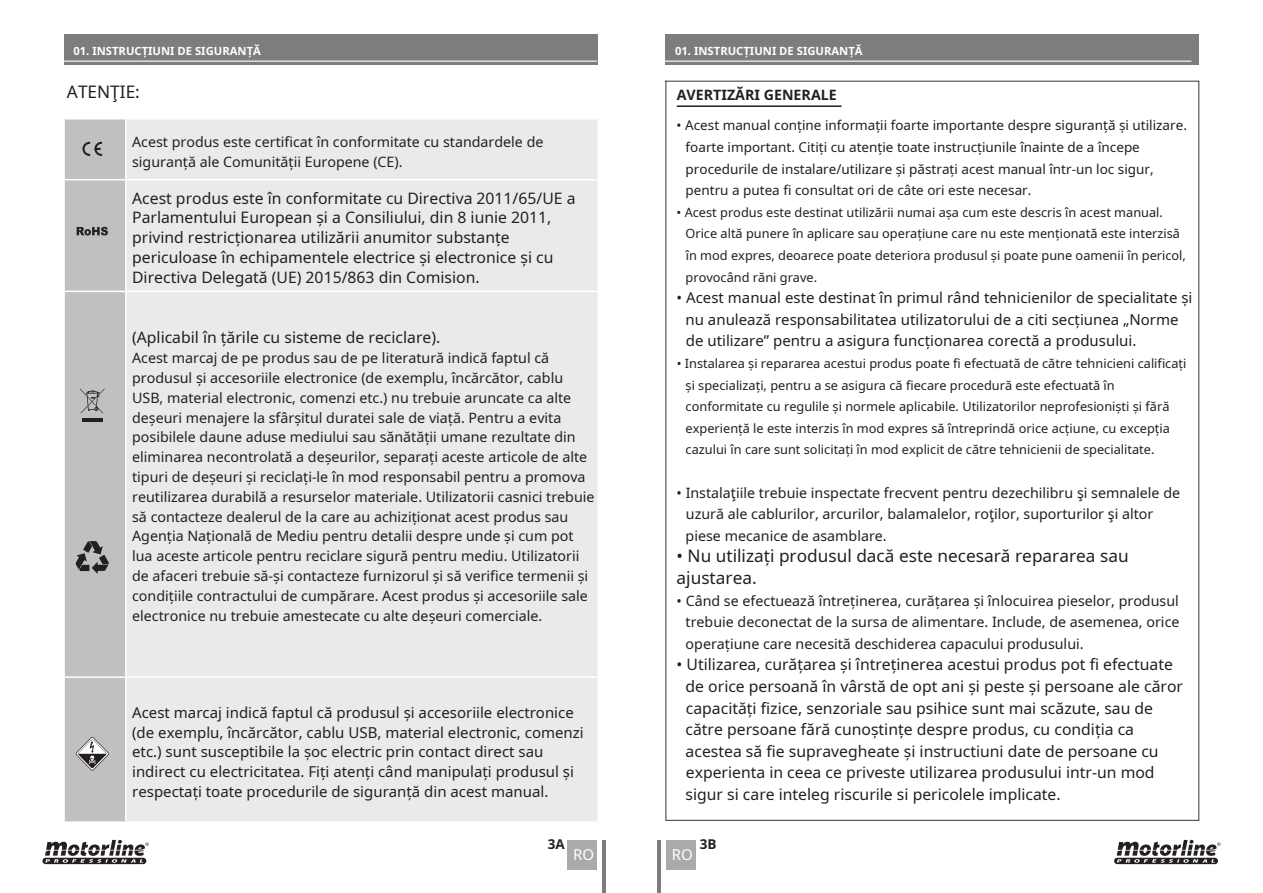
<style>
.page{position:relative;width:1263px;height:893px;background:#fff}
.page>*{position:absolute;margin:0;border:0;box-sizing:border-box;transform-origin:0 0}
.t1{font:17.25px/21.6px "Noto Sans";color:#241f1f}
.t2{font:15.75px/21.6px "Noto Sans";color:#241f1f}
.t3{font:15px/19.8px "Noto Sans";color:#241f1f}
.t4{font:15px "Noto Sans";color:#fff}
.t5{font:14.25px/19.8px "Noto Sans";color:#241f1f}
.t6{font:700 14.25px "Noto Sans";color:#241f1f}
.t7{font:13.5px/21.6px "Noto Sans";color:#241f1f}
.t8{font:700 13.5px "Noto Sans";color:#241f1f}
.t9{font:12.75px/21.6px "Noto Sans";color:#241f1f}
.t10{font:700 11.25px "Noto Sans";color:#fff}
</style>
<div class="page">
<div style="left:64px;top:35px;width:533px;height:30px;background:#7d7c7e"></div>
<div style="left:665px;top:35px;width:534px;height:30px;background:#7d7c7e"></div>
<hr style="left:657px;top:61px;width:534px;height:1px;background:#fff">
<hr style="left:43px;top:61px;width:554px;height:1px;background:#fff">
<div style="left:666px;top:840px;width:30px;height:29px;background:#aaaaac"></div>
<div style="left:567px;top:840px;width:30px;height:29px;background:#aaaaac"></div>
<hr style="left:603px;top:840px;width:3px;height:53px;background:#7d7c7e">
<hr style="left:657px;top:840px;width:3px;height:53px;background:#7d7c7e">
<svg style="left:1114px;top:840px;width:106px;height:24px"></svg>
<svg style="left:43px;top:840px;width:106px;height:24px"></svg>
<div style="left:127px;top:120px;width:470px;height:171px;background:#ebeaea"></div>
<div style="left:127px;top:292px;width:470px;height:529px;background:#ebeaea"></div>
<hr style="left:126px;top:179px;width:471px;height:1px;background:#fff">
<hr style="left:126px;top:676px;width:471px;height:2px;background:#fff">
<svg style="left:64px;top:119px;width:62px;height:703px;background:#bebdbf"></svg>
<hr style="left:677px;top:105px;width:164px;height:2px;background:#241f1f">
<p class="t10" style="left:73px;top:43px;width:189px">01. INSTRUCȚIUNI DE SIGURANȚĂ</p>
<p class="t10" style="left:675px;top:43px;width:189px">01. INSTRUCȚIUNI DE SIGURANȚĂ</p>
<p class="t1" style="left:67px;top:80px;width:74px">ATENŢIE:</p>
<p class="t6" style="left:677px;top:85px;width:162px">AVERTIZĂRI GENERALE</p>
<p class="t7" style="left:685px;top:114px;width:503px;text-indent:-9px">• Acest manual conține informații foarte importante despre siguranță și utilizare. foarte important. Citiți cu atenție toate instrucțiunile înainte de a începe procedurile de instalare/utilizare și păstrați acest manual într-un loc sigur, pentru a putea fi consultat ori de câte ori este necesar.</p>
<p class="t9" style="left:685px;top:201px;width:502px;text-indent:-9px">• Acest produs este destinat utilizării numai așa cum este descris în acest manual.<br>Orice altă punere în aplicare sau operațiune care nu este menționată este interzisă în mod expres, deoarece poate deteriora produsul și poate pune oamenii în pericol, provocând răni grave.</p>
<p class="t3" style="left:685px;top:286px;width:508px;line-height:21.6px;text-indent:-9px">• Acest manual este destinat în primul rând tehnicienilor de specialitate și nu anulează responsabilitatea utilizatorului de a citi secțiunea „Norme de utilizare” pentru a asigura funcționarea corectă a produsului.</p>
<p class="t9" style="left:686px;top:352px;width:502px;text-indent:-9px">• Instalarea și repararea acestui produs poate fi efectuată de către tehnicieni calificați și specializați, pentru a se asigura că fiecare procedură este efectuată în conformitate cu regulile și normele aplicabile. Utilizatorilor neprofesioniști și fără experiență le este interzis în mod expres să întreprindă orice acțiune, cu excepția cazului în care sunt solicitați în mod explicit de către tehnicienii de specialitate.</p>
<p class="t5" style="left:686px;top:481px;width:496px;line-height:21.6px;text-indent:-9px">• Instalaţiile trebuie inspectate frecvent pentru dezechilibru şi semnalele de uzură ale cablurilor, arcurilor, balamalelor, roţilor, suporturilor şi altor piese mecanice de asamblare.</p>
<p class="t1" style="left:677px;top:545px;width:454px">• Nu utilizați produsul dacă este necesară repararea sau ajustarea.</p>
<p class="t5" style="left:685px;top:589px;width:495px;line-height:21.6px;text-align:justify;text-indent:-9px">• Când se efectuează întreținerea, curățarea și înlocuirea pieselor, produsul trebuie deconectat de la sursa de alimentare. Include, de asemenea, orice operațiune care necesită deschiderea capacului produsului.</p>
<p class="t2" style="left:685px;top:653px;width:499px;text-indent:-9px">• Utilizarea, curățarea și întreținerea acestui produs pot fi efectuate de orice persoană în vârstă de opt ani și peste și persoane ale căror capacități fizice, senzoriale sau psihice sunt mai scăzute, sau de către persoane fără cunoștințe despre produs, cu condiția ca acestea să fie supravegheate și instructiuni date de persoane cu experienta in ceea ce priveste utilizarea produsului intr-un mod sigur si care inteleg riscurile si pericolele implicate.</p>
<p class="t5" style="left:132px;top:132px;width:413px">Acest produs este certificat în conformitate cu standardele de siguranță ale Comunității Europene (CE).</p>
<p class="t2" style="left:132px;top:188px;width:445px;line-height:19.8px">Acest produs este în conformitate cu Directiva 2011/65/UE a Parlamentului European și a Consiliului, din 8 iunie 2011, privind restricționarea utilizării anumitor substanțe periculoase în echipamentele electrice și electronice și cu Directiva Delegată (UE) 2015/863 din Comision.</p>
<p class="t2" style="left:132px;top:327px;width:310px">(Aplicabil în țările cu sisteme de reciclare).</p>
<p class="t5" style="left:132px;top:348px;width:464px">Acest marcaj de pe produs sau de pe literatură indică faptul că produsul și accesoriile electronice (de exemplu, încărcător, cablu USB, material electronic, comenzi etc.) nu trebuie aruncate ca alte deșeuri menajere la sfârșitul duratei sale de viață. Pentru a evita posibilele daune aduse mediului sau sănătății umane rezultate din eliminarea necontrolată a deșeurilor, separați aceste articole de alte tipuri de deșeuri și reciclați-le în mod responsabil pentru a promova reutilizarea durabilă a resurselor materiale. Utilizatorii casnici trebuie să contacteze dealerul de la care au achiziționat acest produs sau Agenția Națională de Mediu pentru detalii despre unde și cum pot lua aceste articole pentru reciclare sigură pentru mediu. Utilizatorii de afaceri trebuie să-și contacteze furnizorul și să verifice termenii și condițiile contractului de cumpărare. Acest produs și accesoriile sale electronice nu trebuie amestecate cu alte deșeuri comerciale.</p>
<p class="t3" style="left:132px;top:702px;width:453px">Acest marcaj indică faptul că produsul și accesoriile electronice (de exemplu, încărcător, cablu USB, material electronic, comenzi etc.) sunt susceptibile la șoc electric prin contact direct sau indirect cu electricitatea. Fiți atenți când manipulați produsul și respectați toate procedurile de siguranță din acest manual.</p>
<p class="t8" style="left:548px;top:835px;width:19px">3A</p>
<p class="t8" style="left:700px;top:835px;width:18px">3B</p>
<p class="t4" style="left:573px;top:844px;width:23px">RO</p>
<p class="t4" style="left:672px;top:844px;width:23px">RO</p>
</div>
